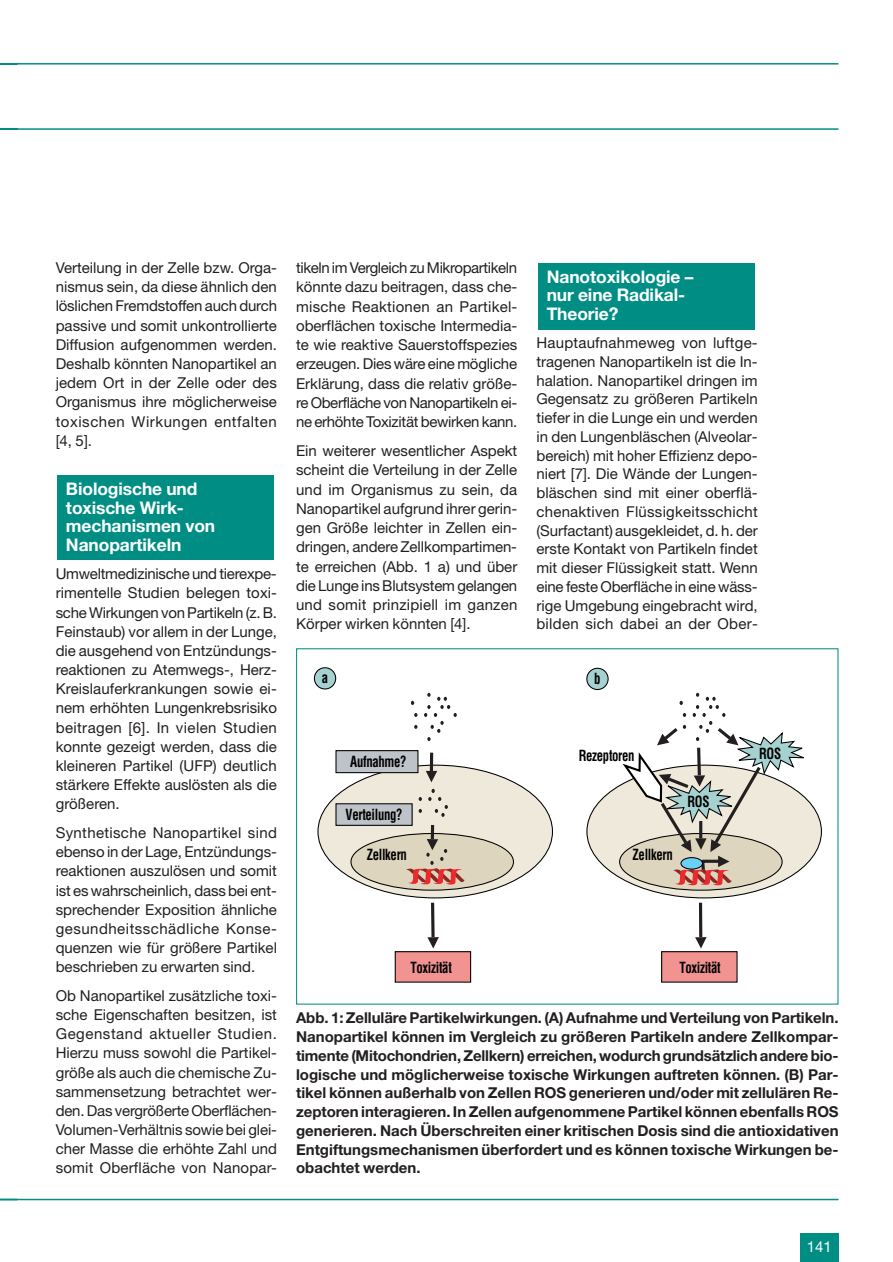
<style>
.page{position:relative;width:893px;height:1262px;background:#fff}
.page>*{position:absolute;margin:0;border:0;box-sizing:border-box;transform-origin:0 0}
.t1{font:700 17.4px/18.8px "Helvetica Neue";letter-spacing:-.005em;color:#fff}
.t2{font:15px/19.2px "Helvetica Neue";color:#231f20;text-align:justify}
.t3{font:700 15px/18.8px "Helvetica Neue";color:#231f20;text-align:justify}
.t4{font:700 condensed 15px "Helvetica";letter-spacing:-.025em;color:#000;scale:.85 1}
.t5{font:15px "Helvetica Neue";color:#fff}
</style>
<div class="page">
<div style="left:57px;top:475px;width:217px;height:85px;background:#008e84"></div>
<div style="left:800px;top:1233px;width:38px;height:29px;background:#008e84"></div>
<hr style="left:0;top:63px;width:838px;height:2px;background:#008e84">
<hr style="left:0;top:128px;width:838px;height:2px;background:#008e84">
<hr style="left:0;top:1198px;width:838px;height:2px;background:#008e84">
<svg style="left:0;top:1198px;width:17px;height:1px"></svg>
<div style="left:587px;top:765px;width:234px;height:133px;background:#efe9dc;border-radius:50%"></div>
<svg style="left:619px;top:833px;width:163px;height:57px"></svg>
<div style="left:318px;top:765px;width:234px;height:133px;background:#efe9dc;border-radius:50%"></div>
<div style="left:351px;top:833px;width:162px;height:57px;background:#ded5be;border-radius:50%"></div>
<div style="left:350px;top:833px;width:164px;height:57px;border:1px solid #000;border-radius:50%"></div>
<svg style="left:414px;top:725px;width:3px;height:4px"></svg>
<svg style="left:411px;top:701px;width:3px;height:4px"></svg>
<svg style="left:414px;top:713px;width:3px;height:4px"></svg>
<svg style="left:424px;top:693px;width:33px;height:48px"></svg>
<hr style="left:431px;top:825px;width:3px;height:14px;background:#231f20">
<hr style="left:430px;top:752px;width:3px;height:19px;background:#231f20">
<svg style="left:426px;top:771px;width:11px;height:11px"></svg>
<div style="left:336px;top:750px;width:82px;height:22px;background:#bec3c9"></div>
<div style="left:335px;top:750px;width:83px;height:23px;border:1px solid #000"></div>
<div style="left:336px;top:803px;width:76px;height:22px;background:#bec3c9"></div>
<div style="left:335px;top:803px;width:77px;height:23px;border:1px solid #000"></div>
<svg style="left:418px;top:809px;width:4px;height:4px"></svg>
<svg style="left:428px;top:789px;width:20px;height:28px"></svg>
<svg style="left:418px;top:797px;width:4px;height:4px"></svg>
<svg style="left:406px;top:839px;width:59px;height:45px"></svg>
<div style="left:395px;top:951px;width:75px;height:31px;background:#f09391"></div>
<div style="left:394px;top:951px;width:77px;height:31px;border:1px solid #000"></div>
<div style="left:661px;top:951px;width:76px;height:31px;background:#f09391"></div>
<div style="left:661px;top:951px;width:76px;height:31px;border:1px solid #000"></div>
<svg style="left:427px;top:902px;width:12px;height:46px"></svg>
<hr style="left:699px;top:902px;width:3px;height:35px;background:#231f20">
<svg style="left:695px;top:937px;width:11px;height:11px"></svg>
<svg style="left:619px;top:693px;width:190px;height:192px"></svg>
<div style="left:314px;top:667px;width:21px;height:22px;background:#a5d2d0;border-radius:50%"></div>
<div style="left:314px;top:667px;width:22px;height:22px;border:1px solid #000;border-radius:50%"></div>
<div style="left:587px;top:668px;width:21px;height:21px;background:#a5d2d0;border-radius:50%"></div>
<div style="left:586px;top:667px;width:22px;height:23px;border:1px solid #000;border-radius:50%"></div>
<div style="left:538px;top:263px;width:217px;height:66px;background:#008e84"></div>
<p class="t2" style="left:56px;top:260px;width:223px">Verteilung in der Zelle bzw. Orga&shy;nismus sein, da diese ähnlich den löslichen Fremdstoffen auch durch passive und somit unkontrollierte Diffusion aufgenommen werden.<br>Deshalb könnten Nanopartikel an jedem Ort in der Zelle oder des Organismus ihre möglicherweise toxischen Wirkungen entfalten [4, 5].</p>
<p class="t1" style="left:66px;top:481px;width:151px">Biologische und toxische Wirk&shy;mechanismen von<br>Nanopartikeln</p>
<p class="t2" style="left:56px;top:565px;width:223px">Umweltmedizinische und tierexpe&shy;rimentelle Studien belegen toxi&shy;sche Wirkungen von Partikeln (z. B.<br>Feinstaub) vor allem in der Lunge, die ausgehend von Entzündungs&shy;reaktionen zu Atemwegs-, Herz-Kreislauferkrankungen sowie ei&shy;nem erhöhten Lungenkrebsrisiko beitragen [6]. In vielen Studien konnte gezeigt werden, dass die kleineren Partikel (UFP) deutlich stärkere Effekte auslösten als die größeren.</p>
<p class="t2" style="left:56px;top:824px;width:223px">Synthetische Nanopartikel sind ebenso in der Lage, Entzündungs&shy;reaktionen auszulösen und somit ist es wahrscheinlich, dass bei ent&shy;sprechender Exposition ähnliche gesundheitsschädliche Konse&shy;quenzen wie für größere Partikel beschrieben zu erwarten sind.</p>
<p class="t2" style="left:56px;top:987px;width:223px">Ob Nanopartikel zusätzliche toxi&shy;sche Eigenschaften besitzen, ist Gegenstand aktueller Studien.<br>Hierzu muss sowohl die Partikel&shy;größe als auch die chemische Zu&shy;sammensetzung betrachtet wer&shy;den. Das vergrößerte Oberflächen-Volumen-Verhältnis sowie bei glei&shy;cher Masse die erhöhte Zahl und somit Oberfläche von Nanopar-</p>
<p class="t2" style="left:296px;top:260px;width:223px">tikeln im Vergleich zu Mikropartikeln könnte dazu beitragen, dass che&shy;mische Reaktionen an Partikel&shy;oberflächen toxische Intermedia&shy;te wie reaktive Sauerstoffspezies erzeugen. Dies wäre eine mögliche Erklärung, dass die relativ größe&shy;re Oberfläche von Nanopartikeln ei&shy;ne erhöhte Toxizität bewirken kann.</p>
<p class="t2" style="left:296px;top:442px;width:223px">Ein weiterer wesentlicher Aspekt scheint die Verteilung in der Zelle und im Organismus zu sein, da Nanopartikel aufgrund ihrer gerin&shy;gen Größe leichter in Zellen ein&shy;dringen, andere Zellkompartimen&shy;te erreichen (Abb. 1 a) und über die Lunge ins Blutsystem gelangen und somit prinzipiell im ganzen Körper wirken könnten [4].</p>
<p class="t1" style="left:546px;top:269px;width:148px">Nanotoxikologie – nur eine Radikal-<br>Theorie?</p>
<p class="t2" style="left:536px;top:335px;width:223px;line-height:18.8px">Hauptaufnahmeweg von luftge&shy;tragenen Nanopartikeln ist die In&shy;halation. Nanopartikel dringen im Gegensatz zu größeren Partikeln tiefer in die Lunge ein und werden in den Lungenbläschen (Alveolar&shy;bereich) mit hoher Effizienz depo&shy;niert [7]. Die Wände der Lungen&shy;bläschen sind mit einer oberflä&shy;chenaktiven Flüssigkeitsschicht (Surfactant) ausgekleidet, d. h. der erste Kontakt von Partikeln findet mit dieser Flüssigkeit statt. Wenn eine feste Oberfläche in eine wäss&shy;rige Umgebung eingebracht wird, bilden sich dabei an der Ober-</p>
<p class="t4" style="left:322px;top:671px;width:9px">a</p>
<p class="t4" style="left:594px;top:672px;width:9px">b</p>
<p class="t4" style="left:350px;top:755px;width:68px">Aufnahme?</p>
<p class="t4" style="left:578px;top:750px;width:67px">Rezeptoren</p>
<p class="t4" style="left:345px;top:808px;width:69px">Verteilung?</p>
<p class="t4" style="left:367px;top:849px;width:49px">Zellkern</p>
<p class="t4" style="left:632px;top:849px;width:49px">Zellkern</p>
<p class="t4" style="left:687px;top:795px;width:27px">ROS</p>
<p class="t4" style="left:759px;top:747px;width:27px">ROS</p>
<p class="t4" style="left:410px;top:961px;width:50px">Toxizität</p>
<p class="t4" style="left:679px;top:961px;width:50px">Toxizität</p>
<p class="t3" style="left:296px;top:1010px;width:544px">Abb. 1: Zelluläre Partikelwirkungen. (A) Aufnahme und Verteilung von Partikeln.<br>Nanopartikel können im Vergleich zu größeren Partikeln andere Zellkompar&shy;timente (Mitochondrien, Zellkern) erreichen, wodurch grundsätzlich andere bio&shy;logische und möglicherweise toxische Wirkungen auftreten können. (B) Par&shy;tikel können außerhalb von Zellen ROS generieren und/oder mit zellulären Re&shy;zeptoren interagieren. In Zellen aufgenommene Partikel können ebenfalls ROS generieren. Nach Überschreiten einer kritischen Dosis sind die antioxidativen Entgiftungsmechanismen überfordert und es können toxische Wirkungen be&shy;obachtet werden.</p>
<p class="t5" style="left:806px;top:1241px;width:27px">141</p>
</div>
